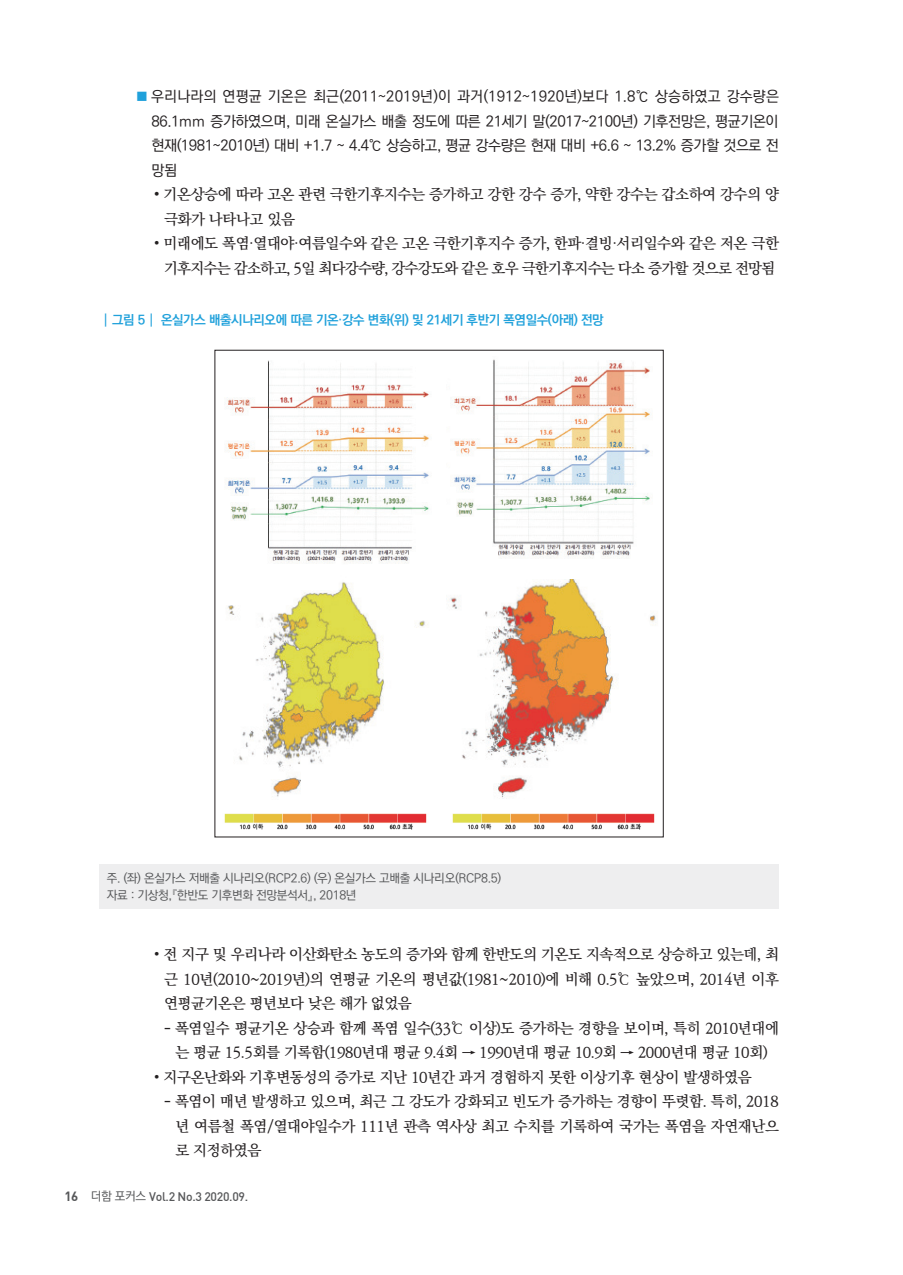
<style>
.page{position:relative;width:903px;height:1275px;background:#fff}
.page>*{position:absolute;margin:0;border:0;box-sizing:border-box;transform-origin:0 0}
.t1{font:14.88px/24.5px "Ko Pub World Batang PM";letter-spacing:-.025em;color:#231f20;text-align:justify}
.t2{font:14.88px/24.5px "Ko Pub World Dotum PM";letter-spacing:-.025em;color:#231f20;text-align:justify}
.t3{font:14.88px/24.5px "Ko Pub World Batang PM";letter-spacing:-.05em;color:#231f20;text-align:center}
.t4{font:13.12px "Ko Pub World Dotum PB";letter-spacing:-.025em;color:#20a1db}
.t5{font:12.25px/17.5px "Ko Pub World Dotum PM";letter-spacing:-.025em;color:#57585a}
.t6{font:12.25px "Dinmed";letter-spacing:-.025em;color:#57585a}
.s1{font-size:12.25px;color:#20a1db}
.s2{font-family:"Ko Pub World Dotum PB"}
.s3{font-family:"Y Mj O125"}
.s4{font-family:"Dinbol";font-size:13.12px}
.s5{font-family:"Ko Pub World Dotum PM"}
</style>
<div class="page">
<img style="left:225px;top:360px;width:205px;height:204px">
<img style="left:227px;top:582px;width:198px;height:215px">
<img style="left:224px;top:813px;width:203px;height:17px">
<img style="left:452px;top:359px;width:198px;height:200px">
<img style="left:450px;top:579px;width:206px;height:220px">
<img style="left:452px;top:813px;width:203px;height:17px">
<div style="left:99px;top:864px;width:680px;height:45px;background:#eeeeef"></div>
<p class="t2" style="left:151px;top:85px;width:629px;text-indent:-15px"><span class="s1">■</span> 우리나라의 연평균 기온은 최근(2011~2019년)이 과거(1912~1920년)보다 1.8℃ 상승하였고 강수량은 86.1mm 증가하였으며, 미래 온실가스 배출 정도에 따른 21세기 말(2017~2100년) 기후전망은, 평균기온이 현재(1981~2010년) 대비 +1.7 ~ 4.4℃ 상승하고, 평균 강수량은 현재 대비 +6.6 ~ 13.2% 증가할 것으로 전 망됨</p>
<p class="t1" style="left:164px;top:182px;width:616px;text-indent:-10px"><span class="s2">•</span> 기온상승에 따라 고온 관련 극한기후지수는 증가하고 강한 강수 증가, 약한 강수는 갑소하여 강수의 양 극화가 나타나고 있음</p>
<p class="t3" style="left:154px;top:231px;width:627px">• 미래에도 폭염·열대야·여름일수와 같은 고온 극한기후지수 증가, 한파·결빙·서리일수와 같은 저온 극한 기후지수는 감소하고, 5일 최다강수량, 강수강도와 같은 호우 극한기후지수는 다소 증가할 것으로 전망됨</p>
<p class="t4" style="left:99px;top:311px;width:506px"><span class="s3">┃</span>그림 5<span class="s3">┃</span> 온실가스 배출시나리오에 따른 기온·강수 변화(위) 및 21세기 후반기 폭염일수(아래) 전망</p>
<p class="t5" style="left:107px;top:870px;width:396px">주. (좌) 온실가스 저배출 시나리오(RCP2.6) (우) 온실가스 고배출 시나리오(RCP8.5) 자료 : 기상청,『한반도 기후변화 전망분석서』, 2018년</p>
<p class="t1" style="left:164px;top:943px;width:616px;text-indent:-10px">• 전 지구 및 우리나라 이산화탄소 농도의 증가와 함께 한반도의 기온도 지속적으로 상승하고 있는데, 최 근 10년(2010~2019년)의 연평균 기온의 평년값(1981~2010)에 비해 0.5℃ 높았으며, 2014년 이후 연평균기온은 평년보다 낮은 해가 없었음</p>
<p class="t1" style="left:164px;top:1016px;width:617px;text-align:center">- 폭염일수 평균기온 상승과 함께 폭염 일수(33℃ 이상)도 증가하는 경향을 보이며, 특히 2010년대에 는 평균 15.5회를 기록함(1980년대 평균 9.4회 → 1990년대 평균 10.9회 → 2000년대 평균 10회)</p>
<p class="t1" style="left:154px;top:1065px;width:599px">• 지구온난화와 기후변동성의 증가로 지난 10년간 과거 경험하지 못한 이상기후 현상이 발생하였음</p>
<p class="t1" style="left:175px;top:1090px;width:605px;text-indent:-12px">- 폭염이 매년 발생하고 있으며, 최근 그 강도가 강화되고 빈도가 증가하는 경향이 뚜렷함. 특히, 2018 년 여름철 폭염/열대야일수가 111년 관측 역사상 최고 수치를 기록하여 국가는 폭염을 자연재난으 로 지정하였음</p>
<p class="t6" style="left:64px;top:1188px;width:185px"><span class="s4">16</span> <span class="s5">더함 포커스</span> Vol.2 No.3 2020.09.</p>
</div>
